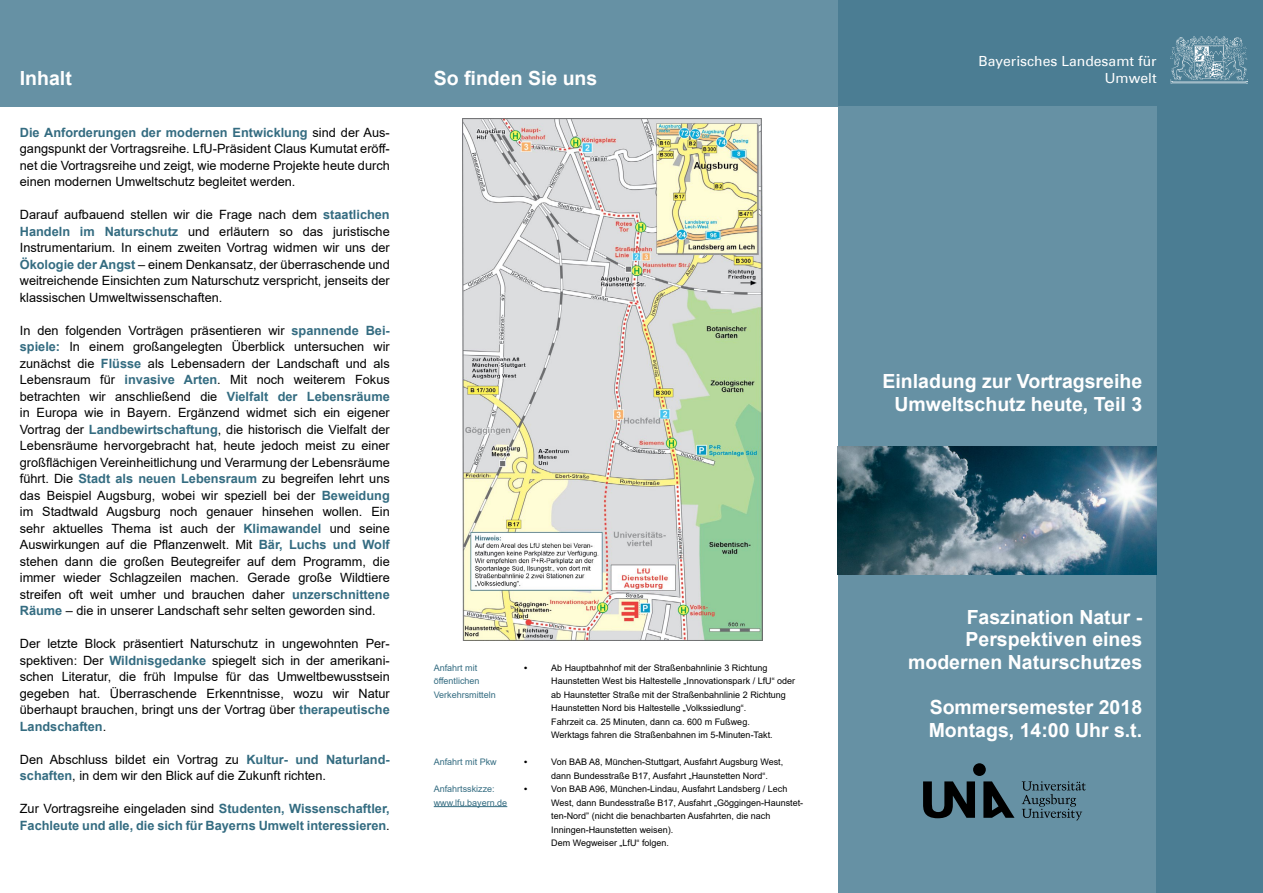
<style>
.page{position:relative;width:1263px;height:893px;background:#fff}
.page>*{position:absolute;margin:0;border:0;box-sizing:border-box;transform-origin:0 0}
.t1{font:700 19.5px/22.5px "Arial";color:#fff;text-align:right}
.t2{font:13.95px/16.8px "Univers Com 55 Roman";color:#fff;text-align:right}
.t3{font:12.75px/16.5px "Arial";color:#000;text-align:justify}
.t4{font:700 12.75px/16.5px "Arial";color:#346c81}
.t5{font:9px/13.5px "Arial";color:#000}
.t6{font:9px/13.5px "Arial";color:#346c81}
.t7{font:700 9px "Arial";color:#000}
.s1{font-weight:700;color:#346c81}
.s2{font-weight:400;color:#000}
</style>
<div class="page">
<div style="left:838px;top:514px;width:319px;height:379px;background:#6691a4"></div>
<div style="left:838px;top:0;width:425px;height:106px;background:#4b7d93"></div>
<div style="left:1157px;top:101px;width:106px;height:792px;background:#4b7d93"></div>
<div style="left:838px;top:106px;width:319px;height:340px;background:#6691a4"></div>
<div style="left:0;top:0;width:838px;height:106px;background:#6691a4"></div>
<img style="left:838px;top:446px;width:319px;height:128px">
<hr style="left:434px;top:806px;width:73px;height:1px;background:#346c81">
<img style="left:462px;top:119px;width:301px;height:522px">
<img style="left:1171px;top:36px;width:77px;height:47px">
<svg style="left:1022px;top:781px;width:64px;height:39px"></svg>
<svg style="left:923px;top:763px;width:91px;height:55px"></svg>
<h1 class="t1" style="left:20px;top:67px;width:54px">Inhalt</h1>
<p class="t3" style="left:20px;top:124px;width:371px"><span class="s1">Die Anforderungen der modernen Entwicklung</span> sind der Aus&shy;gangspunkt der Vortragsreihe. LfU-Präsident Claus Kumutat eröff&shy;net die Vortragsreihe und zeigt, wie moderne Projekte heute durch einen modernen Umweltschutz begleitet werden.</p>
<p class="t3" style="left:20px;top:207px;width:371px">Darauf aufbauend stellen wir die Frage nach dem <span class="s1">staatlichen Handeln im Naturschutz</span> und erläutern so das juristische Instrumentarium. In einem zweiten Vortrag widmen wir uns der <span class="s1">Ökologie der Angst</span> – einem Denkansatz, der überraschende und weitreichende Einsichten zum Naturschutz verspricht, jenseits der klassischen Umweltwissenschaften.</p>
<p class="t3" style="left:20px;top:322px;width:371px">In den folgenden Vorträgen präsentieren wir <span class="s1">spannende Bei&shy;spiele:</span> In einem großangelegten Überblick untersuchen wir zunächst die <span class="s1">Flüsse</span> als Lebensadern der Landschaft und als Lebensraum für <span class="s1">invasive Arten</span>. Mit noch weiterem Fokus betrachten wir anschließend die <span class="s1">Vielfalt der Lebensräume </span>in Europa wie in Bayern. Ergänzend widmet sich ein eigener Vortrag der <span class="s1">Landbewirtschaftung</span>, die historisch die Vielfalt der Lebensräume hervorgebracht hat, heute jedoch meist zu einer großflächigen Vereinheitlichung und Verarmung der Lebensräume führt. Die <span class="s1">Stadt als neuen Lebensraum</span> zu begreifen lehrt uns das Beispiel Augsburg, wobei wir speziell bei der <span class="s1">Beweidung </span>im Stadtwald Augsburg noch genauer hinsehen wollen. Ein sehr aktuelles Thema ist auch der <span class="s1">Klimawandel</span> und seine Auswirkungen auf die Pflanzenwelt. Mit <span class="s1">Bär, Luchs und Wolf </span>stehen dann die großen Beutegreifer auf dem Programm, die immer wieder Schlagzeilen machen. Gerade große Wildtiere streifen oft weit umher und brauchen daher <span class="s1">unzerschnittene Räume</span> – die in unserer Landschaft sehr selten geworden sind.</p>
<p class="t3" style="left:20px;top:635px;width:371px">Der letzte Block präsentiert Naturschutz in ungewohnten Per&shy;spektiven: Der <span class="s1">Wildnisgedanke</span> spiegelt sich in der amerikani&shy;schen Literatur, die früh Impulse für das Umweltbewusstsein gegeben hat. Überraschende Erkenntnisse, wozu wir Natur überhaupt brauchen, bringt uns der Vortrag über <span class="s1">therapeutische Landschaften</span>.</p>
<p class="t3" style="left:20px;top:751px;width:371px">Den Abschluss bildet ein Vortrag zu <span class="s1">Kultur- und Naturland&shy;schaften</span>, in dem wir den Blick auf die Zukunft richten.</p>
<p class="t4" style="left:20px;top:801px;width:371px"><span class="s2">Zur Vortragsreihe eingeladen sind</span> Studenten, Wissenschaftler,<br>Fachleute und alle, die sich für Bayerns Umwelt interessieren<span class="s2">.</span></p>
<h1 class="t1" style="left:434px;top:67px;width:165px">So finden Sie uns</h1>
<p class="t6" style="left:434px;top:661px;width:64px">Anfahrt mit öffentlichen<br>Verkehrsmitteln</p>
<p class="t6" style="left:434px;top:755px;width:65px">Anfahrt mit Pkw</p>
<p class="t6" style="left:434px;top:782px;width:75px">Anfahrtsskizze: www.lfu.bayern.de</p>
<p class="t7" style="left:524px;top:661px;width:5px">•</p>
<p class="t5" style="left:551px;top:661px;width:245px">Ab Hauptbahnhof mit der Straßenbahnlinie 3 Richtung Haunstetten West bis Haltestelle „Innovationspark / LfU“ oder ab Haunstetter Straße mit der Straßenbahnlinie 2 Richtung Haunstetten Nord bis Haltestelle „Volkssiedlung“.<br>Fahrzeit ca. 25 Minuten, dann ca. 600 m Fußweg.<br>Werktags fahren die Straßenbahnen im 5-Minuten-Takt.</p>
<p class="t7" style="left:524px;top:756px;width:5px">•</p>
<p class="t5" style="left:551px;top:755px;width:233px">Von BAB A8, München-Stuttgart, Ausfahrt Augsburg West, dann Bundesstraße B17, Ausfahrt „Haunstetten Nord“.</p>
<p class="t7" style="left:524px;top:783px;width:5px">•</p>
<p class="t5" style="left:551px;top:782px;width:253px">Von BAB A96, München-Lindau, Ausfahrt Landsberg / Lech West, dann Bundesstraße B17, Ausfahrt „Göggingen-Haunstet&shy;ten-Nord” (nicht die benachbarten Ausfahrten, die nach Inningen-Haunstetten weisen).<br>Dem Wegweiser „LfU“ folgen.</p>
<p class="t2" style="left:978px;top:53px;width:180px">Bayerisches Landesamt für<br>Umwelt</p>
<h1 class="t1" style="left:882px;top:370px;width:261px">Einladung zur Vortragsreihe<br>Umweltschutz heute, Teil 3</h1>
<h1 class="t1" style="left:908px;top:606px;width:236px">Faszination Natur -<br>Perspektiven eines modernen Naturschutzes</h1>
<h1 class="t1" style="left:929px;top:696px;width:215px;text-align:left">Sommersemester 2018<br>Montags, 14:00 Uhr s.t.</h1>
</div>
